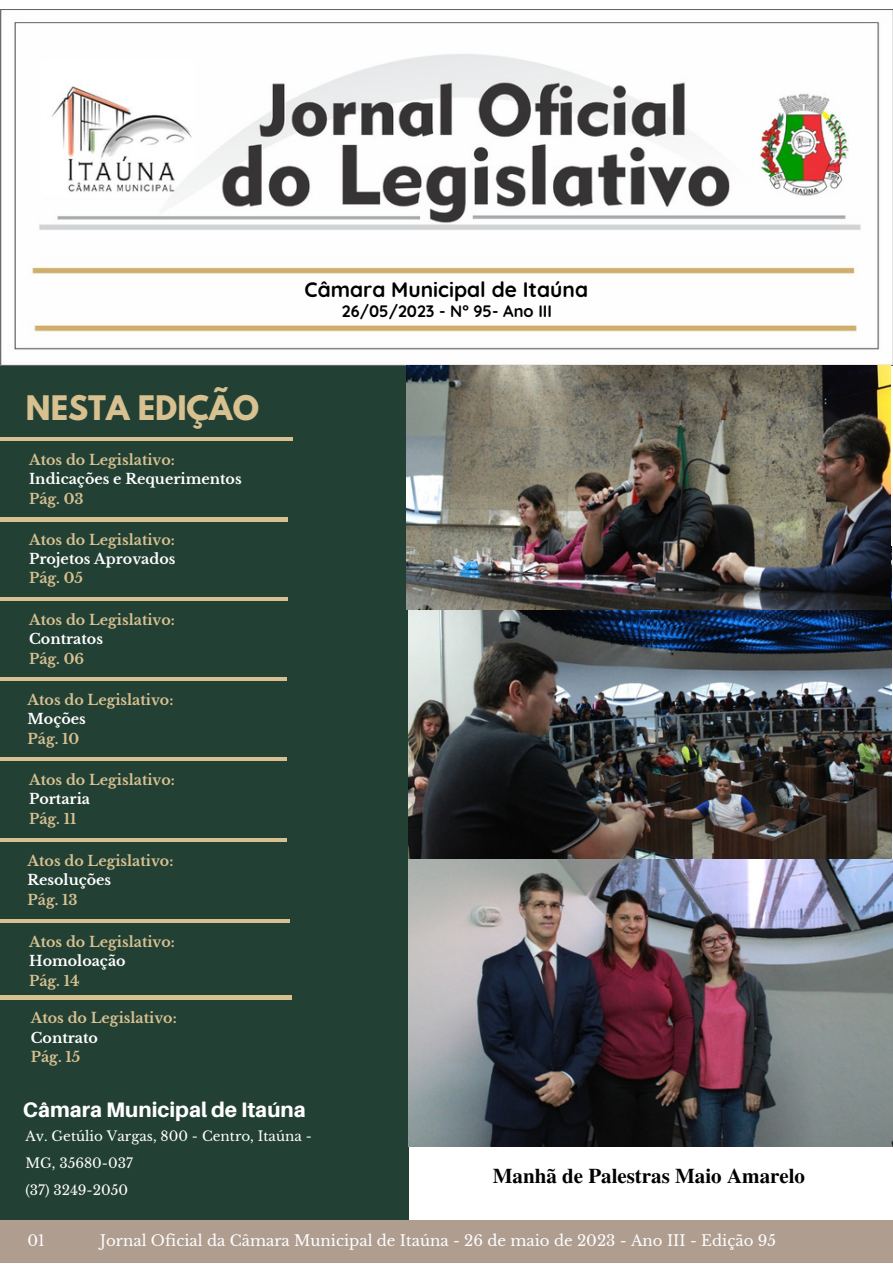
<style>
.page{position:relative;width:893px;height:1264px;background:#fff}
.page>*{position:absolute;margin:0;border:0;box-sizing:border-box;transform-origin:0 0}
.t1{font:700 30px "League Spartan";color:#d7c190}
.t2{font:700 21px "Te X Gyre Termes";color:#000}
.t3{font:800 21px "Aileron";color:#fff}
.t4{font:700 21px "Quicksand";color:#000}
.t5{font:700 16.5px "Quicksand";color:#000}
.t6{font:15px "Libre Baskerville";color:#fff}
.t7{font:700 14.25px "Libre Baskerville";color:#d7c190}
.t8{font:700 14.25px "Libre Baskerville";color:#fff}
.t9{font:700 14.25px "Libre Baskerville";color:#fdfdfd}
.t10{font:13.5px/27px "Libre Baskerville";color:#fff}
</style>
<div class="page">
<div style="left:0;top:354px;width:408px;height:865px;background:#234035"></div>
<hr style="left:0;top:437px;width:292px;height:4px;background:#d7c190">
<hr style="left:0;top:517px;width:288px;height:4px;background:#d7c190">
<hr style="left:0;top:597px;width:288px;height:4px;background:#d7c190">
<hr style="left:0;top:677px;width:286px;height:4px;background:#d7c190">
<hr style="left:0;top:757px;width:286px;height:3px;background:#d7c190">
<div style="left:0;top:1220px;width:892px;height:42px;background:#af9d90"></div>
<img style="left:0;top:10px;width:892px;height:355px">
<hr style="left:0;top:838px;width:286px;height:3px;background:#d7c190">
<img style="left:408px;top:609px;width:482px;height:250px">
<img style="left:407px;top:366px;width:483px;height:243px">
<img style="left:408px;top:859px;width:484px;height:287px">
<hr style="left:0;top:919px;width:289px;height:3px;background:#d7c190">
<hr style="left:0;top:995px;width:291px;height:4px;background:#d7c190">
<p class="t1" style="left:26px;top:393px;width:234px">NESTA EDIÇÃO</p>
<p class="t7" style="left:29px;top:451px;width:147px">Atos do Legislativo:</p>
<p class="t8" style="left:29px;top:470px;width:214px">Indicações e Requerimentos</p>
<p class="t7" style="left:29px;top:489px;width:56px">Pág. 03</p>
<p class="t7" style="left:29px;top:530px;width:147px">Atos do Legislativo:</p>
<p class="t9" style="left:29px;top:550px;width:148px">Projetos Aprovados</p>
<p class="t7" style="left:29px;top:569px;width:55px">Pág. 05</p>
<p class="t7" style="left:29px;top:611px;width:147px">Atos do Legislativo:</p>
<p class="t8" style="left:29px;top:630px;width:75px">Contratos</p>
<p class="t7" style="left:29px;top:650px;width:56px">Pág. 06</p>
<p class="t7" style="left:28px;top:691px;width:147px">Atos do Legislativo:</p>
<p class="t8" style="left:28px;top:710px;width:60px">Moções</p>
<p class="t7" style="left:28px;top:730px;width:53px">Pág. 10</p>
<p class="t7" style="left:29px;top:771px;width:147px">Atos do Legislativo:</p>
<p class="t8" style="left:29px;top:790px;width:62px">Portaria</p>
<p class="t7" style="left:29px;top:809px;width:49px">Pág. 11</p>
<p class="t7" style="left:28px;top:851px;width:147px">Atos do Legislativo:</p>
<p class="t8" style="left:28px;top:871px;width:85px">Resoluções</p>
<p class="t7" style="left:28px;top:890px;width:51px">Pág. 13</p>
<p class="t7" style="left:29px;top:932px;width:147px">Atos do Legislativo:</p>
<p class="t8" style="left:29px;top:952px;width:98px">Homoloação</p>
<p class="t7" style="left:29px;top:971px;width:52px">Pág. 14</p>
<p class="t7" style="left:31px;top:1009px;width:147px">Atos do Legislativo:</p>
<p class="t8" style="left:31px;top:1028px;width:69px">Contrato</p>
<p class="t7" style="left:31px;top:1048px;width:51px">Pág. 15</p>
<p class="t4" style="left:304px;top:276px;width:285px">Câmara Municipal de Itaúna</p>
<p class="t5" style="left:342px;top:300px;width:211px">26/05/2023 - N° 95- Ano III</p>
<p class="t3" style="left:23px;top:1096px;width:284px">Câmara Municipal de Itaúna</p>
<p class="t10" style="left:25px;top:1122px;width:288px">Av. Getúlio Vargas, 800 - Centro, Itaúna -<br>MG, 35680-037</p>
<p class="t10" style="left:25px;top:1176px;width:104px">(37) 3249-2050</p>
<p class="t2" style="left:492px;top:1159px;width:314px">Manhã de Palestras Maio Amarelo</p>
<p class="t6" style="left:28px;top:1231px;width:19px">01</p>
<p class="t6" style="left:100px;top:1231px;width:677px">Jornal Oficial da Câmara Municipal de Itaúna - 26 de maio de 2023 - Ano III - Edição 95</p>
</div>
